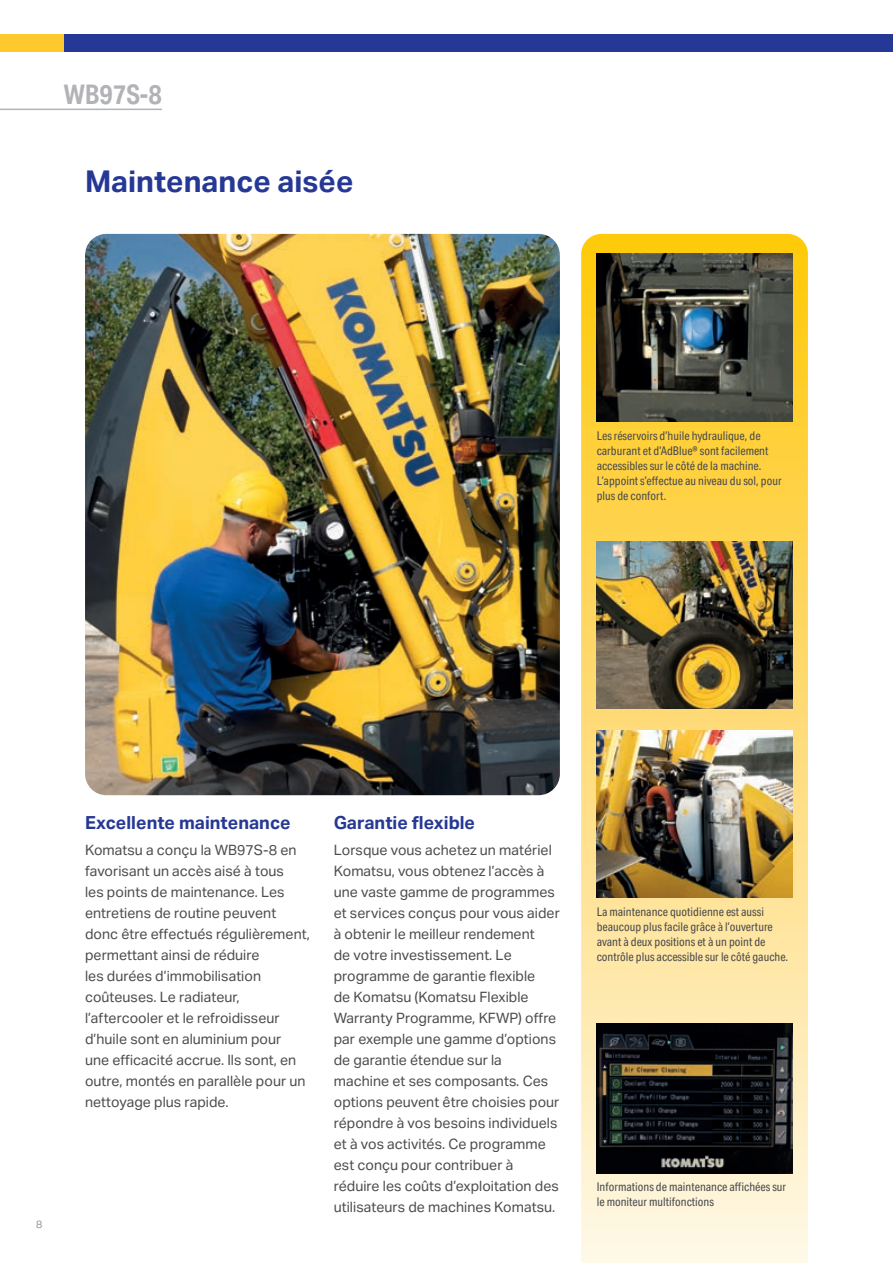
<style>
.page{position:relative;width:893px;height:1263px;background:#fff}
.page>*{position:absolute;margin:0;border:0;box-sizing:border-box;transform-origin:0 0}
.t1{font:700 30px "Aktiv Grotesk";color:#263895}
.t2{font:700 27px "Aktiv Grotesk Cd";color:#b2b3b7}
.t3{font:700 18px "Aktiv Grotesk";color:#263895}
.t4{font:14.25px/21px "Aktiv Grotesk";color:#4b4c4d}
.t5{font:12px/15px "Aktiv Grotesk Cd";color:#4b4c4d}
.t6{font:10.5px "Aktiv Grotesk";color:#939598}
</style>
<div class="page">
<svg style="left:581px;top:234px;width:227px;height:1029px;background:#fbdd83"></svg>
<img style="left:597px;top:1024px;width:195px;height:150px">
<img style="left:85px;top:234px;width:475px;height:561px">
<img style="left:597px;top:254px;width:195px;height:167px">
<img style="left:597px;top:541px;width:195px;height:168px">
<img style="left:597px;top:730px;width:195px;height:167px">
<hr style="left:0;top:109px;width:162px;height:1px;background:#b2b3b7">
<div style="left:0;top:34px;width:143px;height:17px;background:#fec92d"></div>
<div style="left:64px;top:34px;width:829px;height:17px;background:#263895"></div>
<h2 class="t2" style="left:64px;top:79px;width:100px">WB97S-8</h2>
<h1 class="t1" style="left:85px;top:164px;width:270px">Maintenance aisée</h1>
<p class="t5" style="left:597px;top:428px;width:187px">Les réservoirs d’huile hydraulique, de carburant et d’AdBlue® sont facilement accessibles sur le côté de la machine.<br>L’appoint s’effectue au niveau du sol, pour plus de confort.</p>
<p class="t6" style="left:36px;top:1218px;width:8px">8</p>
<p class="t3" style="left:85px;top:812px;width:207px">Excellente maintenance</p>
<p class="t4" style="left:85px;top:839px;width:226px">Komatsu a conçu la WB97S-8 en favorisant un accès aisé à tous<br>les points de maintenance. Les entretiens de routine peuvent donc être effectués régulièrement, permettant ainsi de réduire<br>les durées d’immobilisation coûteuses. Le radiateur, l’aftercooler et le refroidisseur d’huile sont en aluminium pour<br>une efficacité accrue. Ils sont, en outre, montés en parallèle pour un nettoyage plus rapide.</p>
<p class="t3" style="left:334px;top:812px;width:143px">Garantie flexible</p>
<p class="t4" style="left:334px;top:839px;width:228px">Lorsque vous achetez un matériel<br>Komatsu, vous obtenez l’accès à une vaste gamme de programmes et services conçus pour vous aider à obtenir le meilleur rendement<br>de votre investissement. Le programme de garantie flexible<br>de Komatsu (Komatsu Flexible<br>Warranty Programme, KFWP) offre par exemple une gamme d’options de garantie étendue sur la machine et ses composants. Ces options peuvent être choisies pour répondre à vos besoins individuels et à vos activités. Ce programme est conçu pour contribuer à réduire les coûts d’exploitation des utilisateurs de machines Komatsu.</p>
<p class="t5" style="left:597px;top:904px;width:193px">La maintenance quotidienne est aussi beaucoup plus facile grâce à l’ouverture avant à deux positions et à un point de contrôle plus accessible sur le côté gauche.</p>
<p class="t5" style="left:597px;top:1179px;width:191px">Informations de maintenance affichées sur le moniteur multifonctions</p>
</div>
